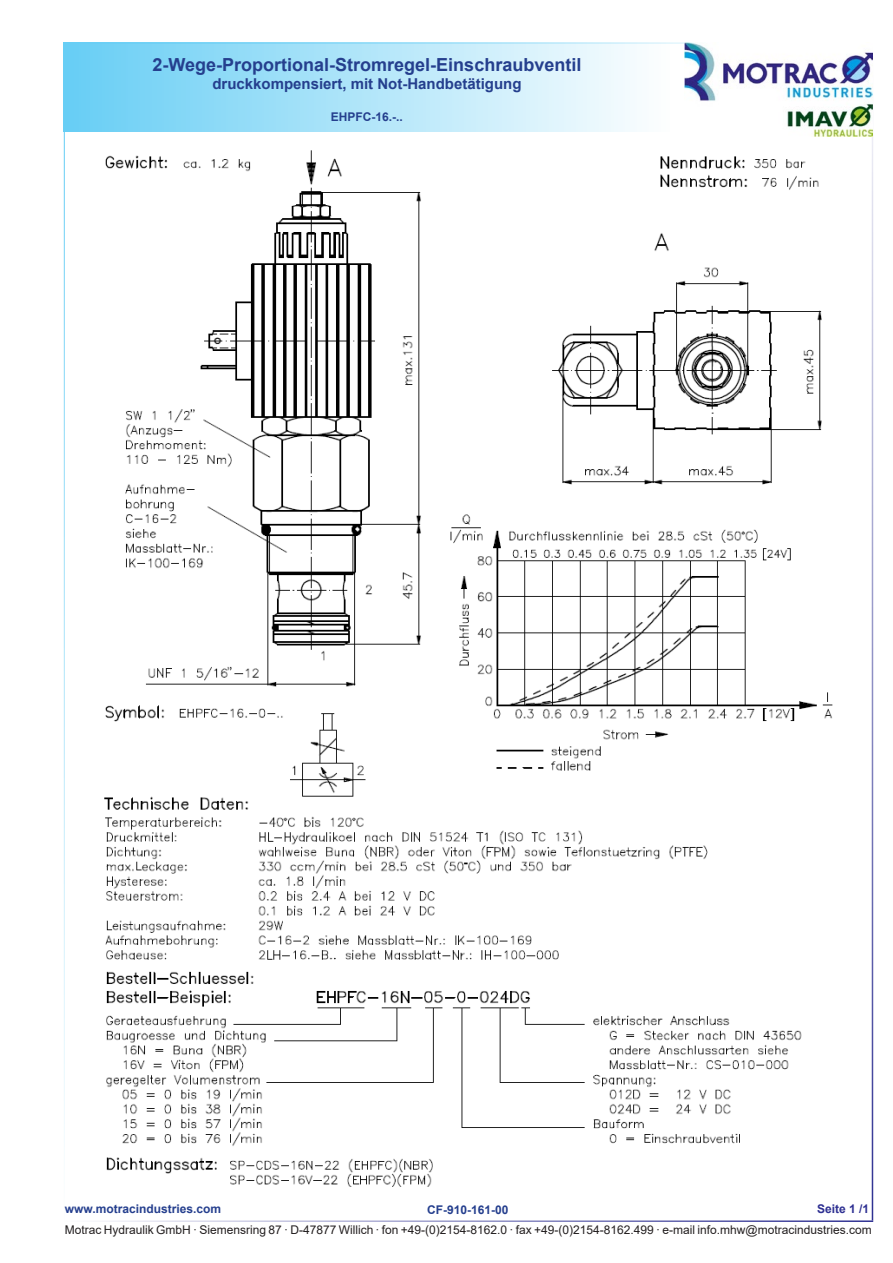
<style>
.page{position:relative;width:893px;height:1263px;background:#fff}
.page>*{position:absolute;margin:0;border:0;box-sizing:border-box;transform-origin:0 0}
.t1{font:700 18px "Arial";color:#253f8e}
.t2{font:700 15px "Arial";color:#253f8e}
.t3{font:12px "Arial";color:#231f20}
.t4{font:700 12px "Arial";color:#253f8e}
.t5{font:700 12px "Arial";color:#2e3092}
</style>
<div class="page">
<div style="left:64px;top:43px;width:606px;height:89px;background:linear-gradient(to right,#66cef5,#fdfefe)"></div>
<hr style="left:64px;top:43px;width:808px;height:1px;background:#67cef5">
<hr style="left:64px;top:1220px;width:809px;height:2px;background:#2e3092">
<hr style="left:64px;top:43px;width:1px;height:1177px;background:#67cef5">
<hr style="left:872px;top:43px;width:1px;height:1177px;background:#2e3092">
<img style="left:685px;top:43px;width:187px;height:93px">
<img style="left:104px;top:150px;width:729px;height:660px">
<img style="left:105px;top:816px;width:697px;height:371px">
<h1 class="t1" style="left:153px;top:52px;width:430px">2-Wege-Proportional-Stromregel-Einschraubventil</h1>
<p class="t2" style="left:212px;top:73px;width:311px">druckkompensiert, mit Not-Handbetätigung</p>
<p class="t4" style="left:331px;top:108px;width:74px">EHPFC-16.-..</p>
<p class="t4" style="left:65px;top:1201px;width:158px">www.motracindustries.com</p>
<p class="t5" style="left:817px;top:1201px;width:54px">Seite 1 /1</p>
<p class="t3" style="left:65px;top:1221px;width:808px">Motrac Hydraulik GmbH · Siemensring 87 · D-47877 Willich · fon +49-(0)2154-8162.0 · fax +49-(0)2154-8162.499 · e-mail info.mhw@motracindustries.com</p>
<p class="t4" style="left:427px;top:1202px;width:83px">CF-910-161-00</p>
</div>
